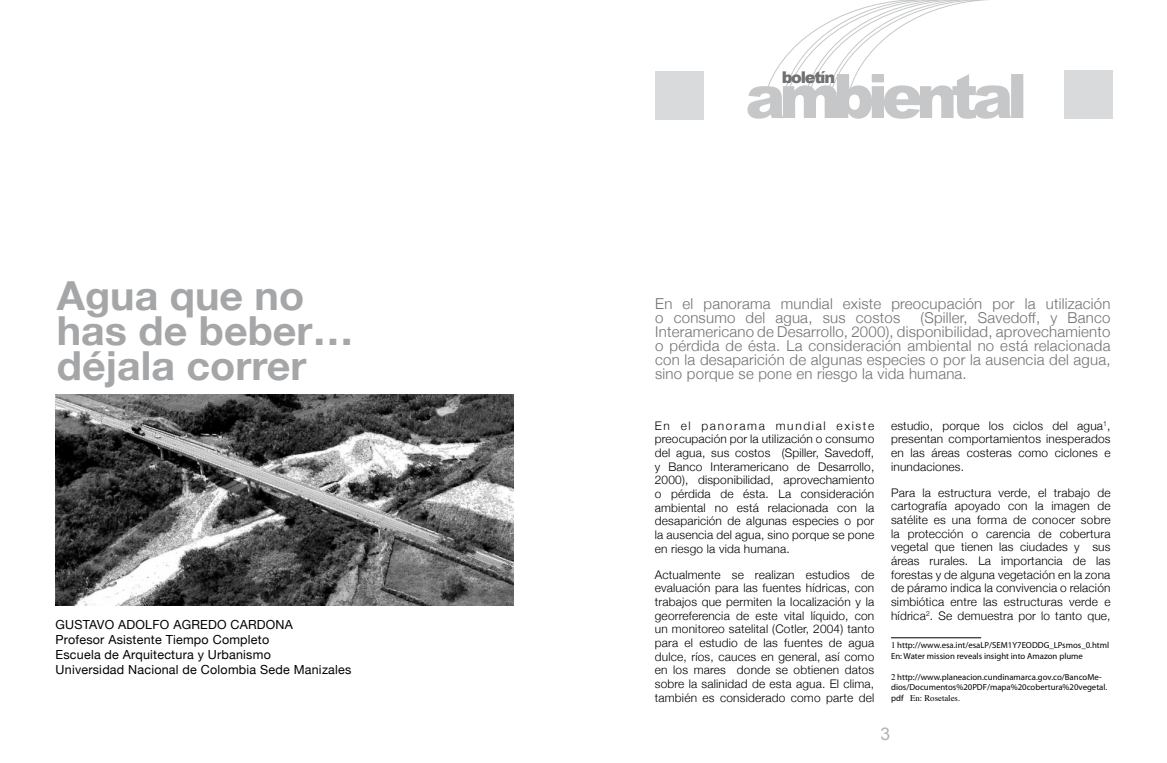
<style>
.page{position:relative;width:1167px;height:763px;background:#fff}
.page>*{position:absolute;margin:0;border:0;box-sizing:border-box;transform-origin:0 0}
.t1{font:700 40px/35px "Helvetica Neue";color:#a5a6a8}
.t2{font:17.5px "Arial";color:#b1b3b4}
.t3{font:900 16.12px "Arial";letter-spacing:-.08em;color:#707172}
.t4{font:300 15px/14px "Helvetica Neue";letter-spacing:.015em;color:#707172}
.t5{font:12.5px/15px "Helvetica Neue";letter-spacing:.02em;color:#000}
.t6{font:300 11.88px/13.6px "Helvetica Neue";letter-spacing:.015em;color:#000;text-align:justify}
.t7{font:8.75px/10.5px "Myriad Pro";color:#000}
.t8{font:8.75px "Times";color:#000}
.s1{font-family:"Times"}
.s2{font-family:"Myriad Pro"}
</style>
<div class="page">
<svg style="left:747px;top:0;width:276px;height:119px"></svg>
<div style="left:655px;top:71px;width:48px;height:48px;background:#d9dadb"></div>
<div style="left:1063px;top:71px;width:49px;height:48px;background:#d9dadb"></div>
<hr style="left:890px;top:637px;width:90px;height:1px;background:#000">
<img style="left:56px;top:395px;width:457px;height:210px">
<h1 class="t1" style="left:57px;top:277px;width:298px">Agua que no has de beber… déjala correr</h1>
<p class="t5" style="left:56px;top:617px;width:297px">GUSTAVO ADOLFO AGREDO CARDONA<br>Profesor Asistente Tiempo Completo<br>Escuela de Arquitectura y Urbanismo<br>Universidad Nacional de Colombia Sede Manizales</p>
<h3 class="t3" style="left:781px;top:68px;width:55px">boletín</h3>
<p class="t4" style="left:655px;top:296px;width:456px">En el panorama mundial existe preocupación por la utilización o consumo del agua, sus costos</p>
<p class="t4" style="left:655px;top:310px;width:457px;text-align:justify;text-indent:265px">(Spiller, Savedoff, y Banco Interamericano de Desarrollo, 2000), disponibilidad, aprovechamiento o pérdida de ésta. La consideración ambiental no está relacionada con la desaparición de algunas especies o por la ausencia del agua, sino porque se pone en riesgo la vida humana.</p>
<p class="t6" style="left:654px;top:418px;width:221px">En el panorama mundial existe preocupación por la utilización o consumo del agua, sus costos (Spiller, Savedoff, y Banco Interamericano de Desarrollo, 2000), disponibilidad, aprovechamiento o pérdida de ésta. La consideración ambiental no está relacionada con la desaparición de algunas especies o por la ausencia del agua, sino porque se pone en riesgo la vida humana.</p>
<p class="t6" style="left:654px;top:567px;width:221px">Actualmente se realizan estudios de evaluación para las fuentes hídricas, con trabajos que permiten la localización y la georreferencia de este vital líquido, con un monitoreo satelital (Cotler, 2004) tanto para el estudio de las fuentes de agua dulce, ríos, cauces en general, así como en los mares donde se obtienen datos sobre la salinidad de esta agua. El clima, también es considerado como parte del</p>
<p class="t6" style="left:890px;top:418px;width:221px">estudio, porque los ciclos del agua<sup>1</sup>, presentan comportamientos inesperados en las áreas costeras como ciclones e inundaciones.</p>
<p class="t6" style="left:890px;top:485px;width:221px">Para la estructura verde, el trabajo de cartografía apoyado con la imagen de satélite es una forma de conocer sobre la protección o carencia de cobertura vegetal que tienen las ciudades y sus áreas rurales. La importancia de las forestas y de alguna vegetación en la zona de páramo indica la convivencia o relación simbiótica entre las estructuras verde e hídrica<sup>2</sup>. Se demuestra por lo tanto que,</p>
<p class="t7" style="left:890px;top:640px;width:219px"><span class="s1">1</span> http://www.esa.int/esaLP/SEM1Y7EODDG_LPsmos_0.html<br>En: Water mission reveals insight into Amazon plume</p>
<p class="t7" style="left:890px;top:671px;width:217px"><span class="s1">2</span> http://www.planeacion.cundinamarca.gov.co/BancoMe&shy;dios/Documentos%20PDF/mapa%20cobertura%20vegetal.</p>
<p class="t8" style="left:890px;top:689px;width:71px"><span class="s2">pdf</span> En: Rosetales.</p>
<h2 class="t2" style="left:880px;top:723px;width:11px">3</h2>
</div>
